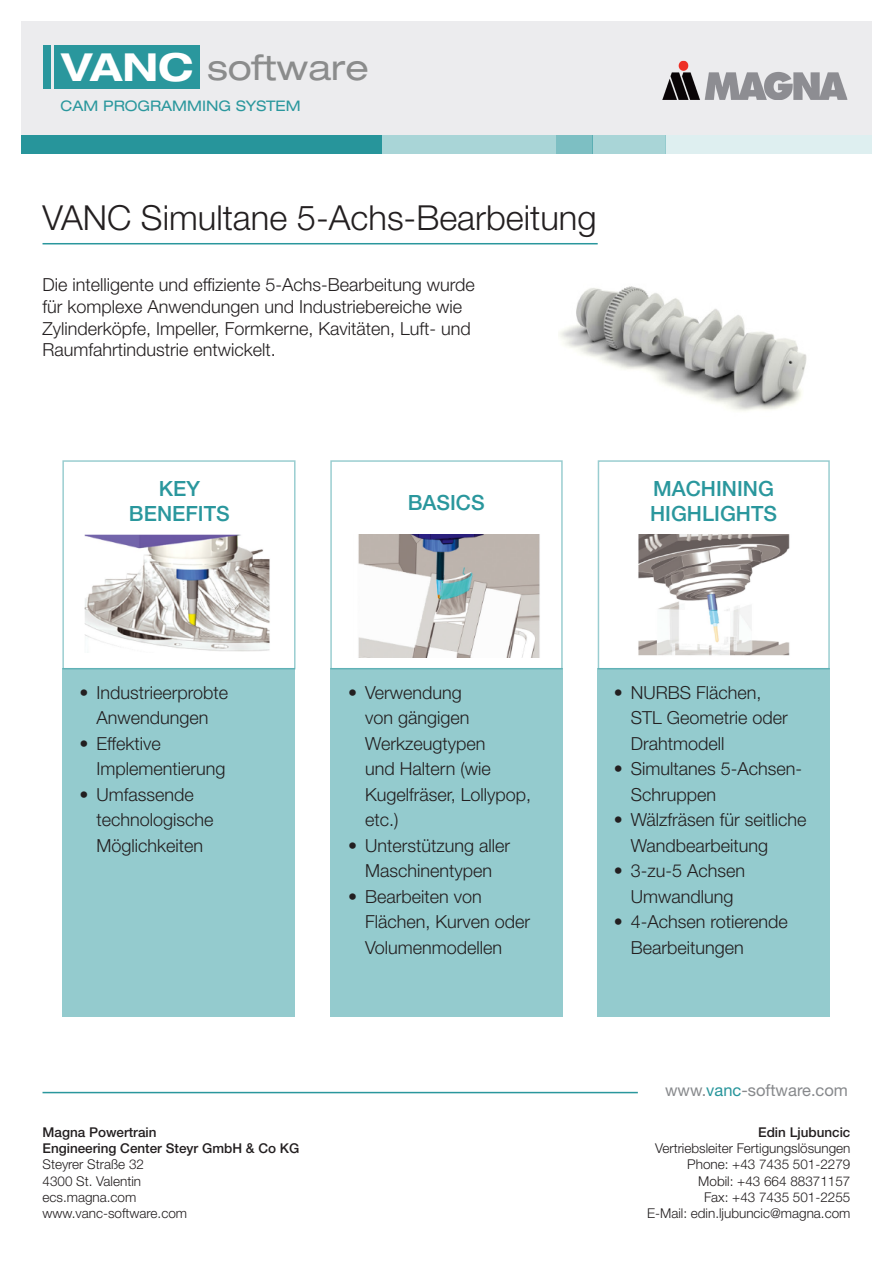
<style>
.page{position:relative;width:893px;height:1263px;background:#fff}
.page>*{position:absolute;margin:0;border:0;box-sizing:border-box;transform-origin:0 0}
.t1{font:expanded 35.1px "Helvetica Neue LT Pro";color:#8b8c8c}
.t2{font:300 34.5px "Helvetica Neue LT Pro";color:#231f20}
.t3{font:500 21px "Helvetica Neue LT Pro";color:#2a979d}
.t4{font:300 18px/25.5px "Helvetica Neue LT Pro";color:#231f20}
.t5{font:16.5px "Helvetica Neue LT Pro";color:#87898c}
.t6{font:expanded 14.55px "Helvetica Neue LT Pro";color:#2a979d}
.t7{font:300 13.5px/16.2px "Helvetica Neue LT Pro";color:#231f20}
.t8{font:500 13.5px/16.2px "Helvetica Neue LT Pro";color:#231f20}
.s1{font-weight:700;font-size:38.7px;color:#fff}
.s2{color:#27959b}
</style>
<div class="page">
<div style="left:21px;top:21px;width:851px;height:128px;background:#ececee"></div>
<hr style="left:43px;top:1092px;width:595px;height:1px;background:#2a979d">
<div style="left:330px;top:669px;width:233px;height:348px;background:#94cbce"></div>
<div style="left:598px;top:669px;width:232px;height:348px;background:#94cbce"></div>
<div style="left:21px;top:135px;width:360px;height:18px;background:#27959b"></div>
<div style="left:381px;top:135px;width:175px;height:18px;background:#a9d5d7"></div>
<div style="left:592px;top:135px;width:74px;height:18px;background:#a9d5d7"></div>
<div style="left:666px;top:135px;width:206px;height:18px;background:#deeff0"></div>
<div style="left:556px;top:135px;width:36px;height:18px;background:#7dbfc3"></div>
<div style="left:54px;top:45px;width:145px;height:44px;background:#2a979d"></div>
<div style="left:43px;top:45px;width:8px;height:44px;background:#2a979d"></div>
<div style="left:62px;top:669px;width:233px;height:348px;background:#94cbce"></div>
<img style="left:662px;top:60px;width:186px;height:39px">
<hr style="left:43px;top:243px;width:555px;height:1px;background:#2a979d">
<img style="left:638px;top:534px;width:152px;height:122px">
<img style="left:358px;top:534px;width:182px;height:123px">
<img style="left:84px;top:534px;width:186px;height:118px">
<img style="left:559px;top:286px;width:248px;height:125px">
<h1 class="t1" style="left:62px;top:46px;width:309px"><span class="s1">VANC</span> software</h1>
<p class="t6" style="left:61px;top:96px;width:242px">CAM PROGRAMMING SYSTEM</p>
<p class="t2" style="left:43px;top:196px;width:556px">VANC Simultane 5-Achs-Bearbeitung</p>
<p class="t4" style="left:43px;top:274px;width:434px;line-height:21.6px">Die intelligente und effiziente 5-Achs-Bearbeitung wurde für komplexe Anwendungen und Industriebereiche wie Zylinderköpfe, Impeller, Formkerne, Kavitäten, Luft- und Raumfahrtindustrie entwickelt.</p>
<p class="t3" style="left:159px;top:476px;width:43px">KEY</p>
<p class="t3" style="left:129px;top:501px;width:102px">BENEFITS</p>
<p class="t3" style="left:408px;top:490px;width:79px">BASICS</p>
<p class="t3" style="left:653px;top:476px;width:122px">MACHINING</p>
<p class="t3" style="left:650px;top:501px;width:129px">HIGHLIGHTS</p>
<p class="t4" style="left:80px;top:679px;width:150px;text-align:center">• Industrieerprobte<br>Anwendungen</p>
<p class="t4" style="left:97px;top:730px;width:131px;text-indent:-17px">• Effektive<br>Implementierung</p>
<p class="t4" style="left:97px;top:781px;width:119px;text-indent:-17px">• Umfassende technologische<br>Möglichkeiten</p>
<p class="t4" style="left:365px;top:679px;width:168px;text-indent:-17px">• Verwendung<br>von gängigen<br>Werkzeugtypen<br>und Haltern (wie<br>Kugelfräser, Lollypop, etc.)</p>
<p class="t4" style="left:348px;top:832px;width:164px;text-align:center">• Unterstützung aller<br>Maschinentypen</p>
<p class="t4" style="left:365px;top:883px;width:167px;text-indent:-17px">• Bearbeiten von<br>Flächen, Kurven oder<br>Volumenmodellen</p>
<p class="t8" style="left:43px;top:1124px;width:258px">Magna Powertrain<br>Engineering Center Steyr GmbH &amp; Co KG</p>
<p class="t7" style="left:43px;top:1156px;width:146px">Steyrer Straße 32<br>4300 St. Valentin ecs.magna.com www.vanc-software.com</p>
<p class="t4" style="left:631px;top:679px;width:159px;text-indent:-17px">• NURBS Flächen,<br>STL Geometrie oder<br>Drahtmodell</p>
<p class="t4" style="left:631px;top:755px;width:173px;text-indent:-17px">• Simultanes 5-Achsen-<br>Schruppen</p>
<p class="t4" style="left:631px;top:806px;width:177px;text-indent:-17px">• Wälzfräsen für seitliche<br>Wandbearbeitung</p>
<p class="t4" style="left:614px;top:857px;width:133px;text-align:center">• 3-zu-5 Achsen<br>Umwandlung</p>
<p class="t4" style="left:631px;top:908px;width:159px;text-indent:-17px">• 4-Achsen rotierende<br>Bearbeitungen</p>
<p class="t5" style="left:665px;top:1080px;width:184px">www.<span class="s2">vanc</span>-software.com</p>
<p class="t8" style="left:758px;top:1124px;width:94px">Edin Ljubuncic</p>
<p class="t7" style="left:647px;top:1140px;width:205px;text-align:right">Vertriebsleiter Fertigungslösungen<br>Phone: +43 7435 501-2279<br>Mobil: +43 664 88371157<br>Fax: +43 7435 501-2255<br>E-Mail: edin.ljubuncic@magna.com</p>
</div>
